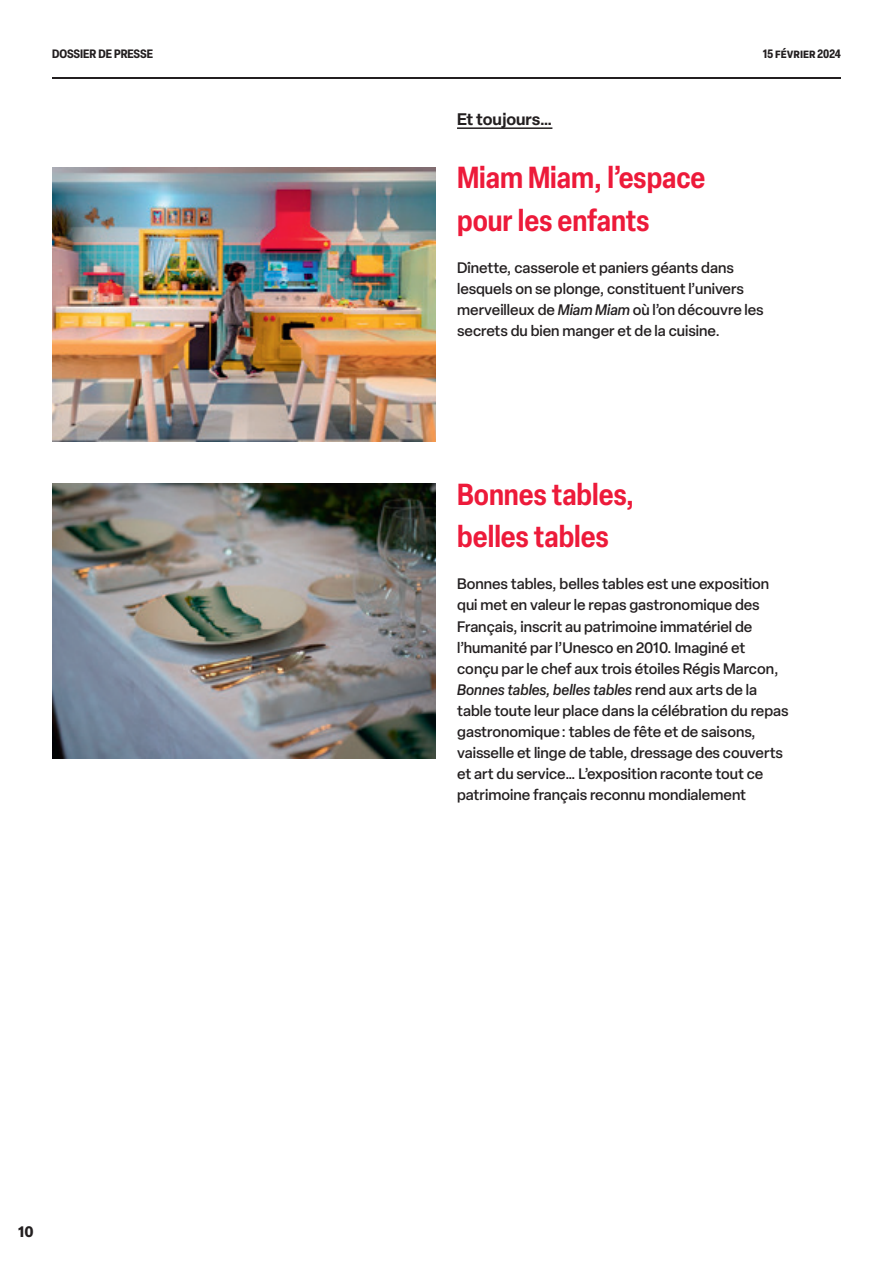
<style>
.page{position:relative;width:893px;height:1263px;background:#fff}
.page>*{position:absolute;margin:0;border:0;box-sizing:border-box;transform-origin:0 0}
.H3_-_Rouge{font:600 condensed 30px/42.2px "Elza";color:#ed1a3a}
.H4_-_Noir{font:600 16.5px "Elza";letter-spacing:-.005em;color:#231f20}
.Texte_courant_-_Noir{font:500 15px/21.1px "Elza";color:#231f20}
.t1{font:700 15px "Elza Text";color:#231f20}
.t2{font:700 condensed 12px "Elza";color:#231f20}
.s1{font-style:italic}
</style>
<div class="page">
<hr style="left:52px;top:77px;width:789px;height:2px;background:#231f20">
<hr style="left:457px;top:127px;width:95px;height:2px;background:#231f20">
<img style="left:52px;top:167px;width:384px;height:275px">
<img style="left:52px;top:484px;width:384px;height:274px">
<p class="t2" style="left:52px;top:45px;width:103px">DOSSIER DE PRESSE</p>
<p class="t2" style="left:763px;top:45px;width:80px">15 février 2024</p>
<p class="H4_-_Noir" style="left:457px;top:108px;width:97px">Et toujours…</p>
<p class="H3_-_Rouge" style="left:457px;top:156px;width:250px">Miam Miam, l’espace pour les enfants</p>
<p class="Texte_courant_-_Noir" style="left:457px;top:257px;width:308px">Dînette, casserole et paniers géants dans lesquels on se plonge, constituent l’univers merveilleux de <span class="s1">Miam Miam</span> où l’on découvre les secrets du bien manger et de la cuisine.</p>
<p class="H3_-_Rouge" style="left:457px;top:473px;width:179px">Bonnes tables, belles tables</p>
<p class="Texte_courant_-_Noir" style="left:457px;top:573px;width:333px">Bonnes tables, belles tables est une exposition qui met en valeur le repas gastronomique des Français, inscrit au patrimoine immatériel de l’humanité par l’Unesco en 2010. Imaginé et conçu par le chef aux trois étoiles Régis Marcon, <span class="s1">Bonnes tables, belles tables</span> rend aux arts de la table toute leur place dans la célébration du repas gastronomique : tables de fête et de saisons, vaisselle et linge de table, dressage des couverts et art du service… L’exposition raconte tout ce patrimoine français reconnu mondialement</p>
<p class="t1" style="left:18px;top:1220px;width:17px">10</p>
</div>
